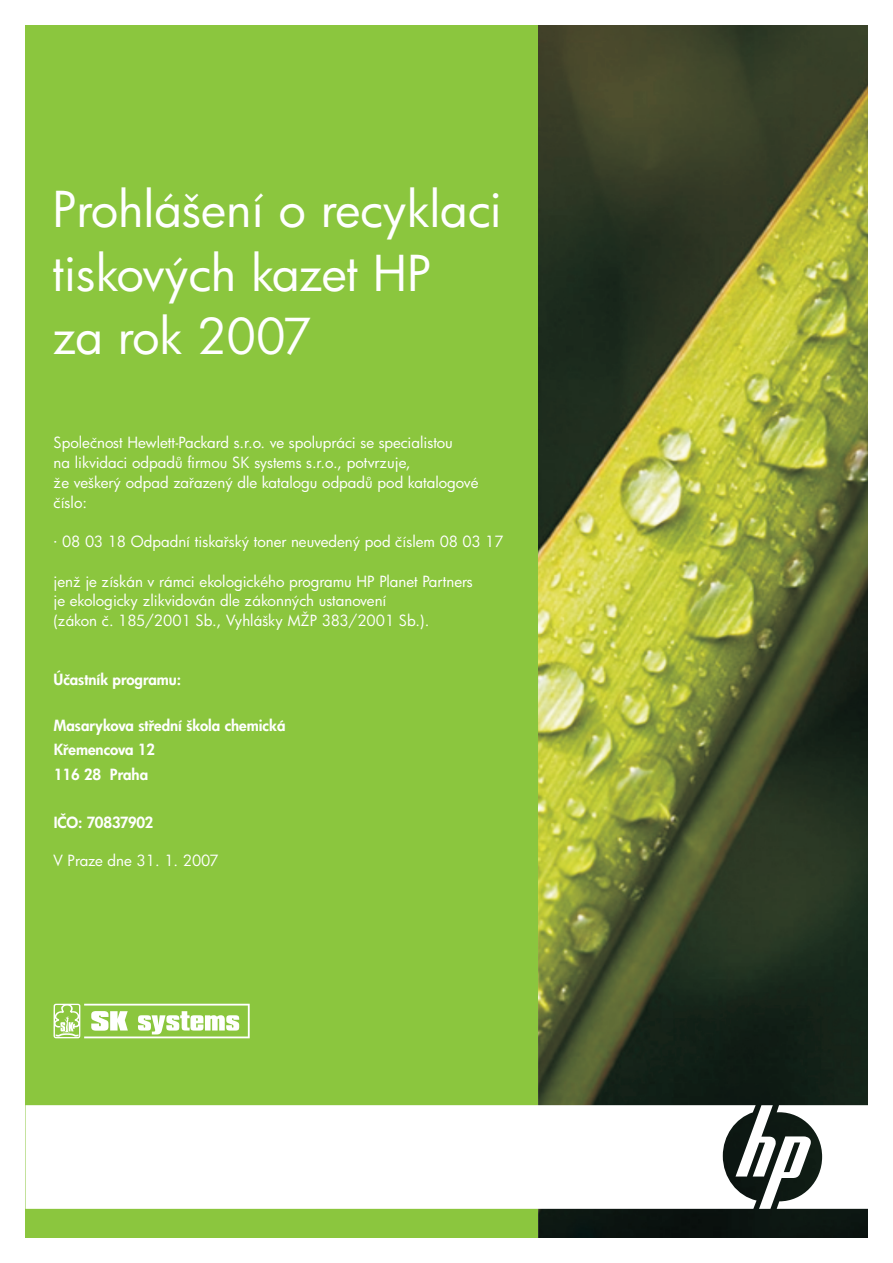
<style>
.page{position:relative;width:893px;height:1263px;background:#fff}
.page>*{position:absolute;margin:0;border:0;box-sizing:border-box;transform-origin:0 0}
.t1{font:48px/63.3px "Futura";color:#fff}
.t2{font:15px/19.8px "Futura";color:#fff}
.t3{font:800 15px/24.3px "Futura";color:#fff}
</style>
<div class="page">
<img style="left:538px;top:26px;width:330px;height:1211px">
<div style="left:25px;top:25px;width:513px;height:1212px;background:#8bc63e"></div>
<svg style="left:53px;top:1004px;width:197px;height:34px"></svg>
<svg style="left:25px;top:1105px;width:843px;height:104px;fill:#fff"></svg>
<h1 class="t1" style="left:52px;top:183px;width:451px">Prohlášení o recyklaci tiskových kazet HP<br>za rok 2007</h1>
<p class="t2" style="left:54px;top:435px;width:427px">Spoleènost Hewlett-Packard s.r.o. ve spolupráci se specialistou<br>na likvidaci odpadù firmou SK systems s.r.o., potvrzuje,<br>že veškerý odpad zaøazený dle katalogu odpadù pod katalogové èíslo:</p>
<p class="t2" style="left:54px;top:533px;width:452px">· 08 03 18 Odpadní tiskaøský toner neuvedený pod èíslem 08 03 17</p>
<p class="t2" style="left:54px;top:573px;width:421px">jenž je získán v rámci ekologického programu HP Planet Partners je ekologicky zlikvidován dle zákonných ustanovení<br>(zákon è. 185/2001 Sb., Vyhlášky MŽP 383/2001 Sb.).</p>
<p class="t3" style="left:54px;top:669px;width:129px">Úèastník programu:</p>
<p class="t3" style="left:54px;top:715px;width:233px">Masarykova støední škola chemická<br>Køemencova 12<br>116 28 Praha</p>
<p class="t3" style="left:54px;top:812px;width:101px">IÈO: 70837902</p>
<p class="t2" style="left:54px;top:852px;width:167px">V Praze dne 31. 1. 2007</p>
</div>
